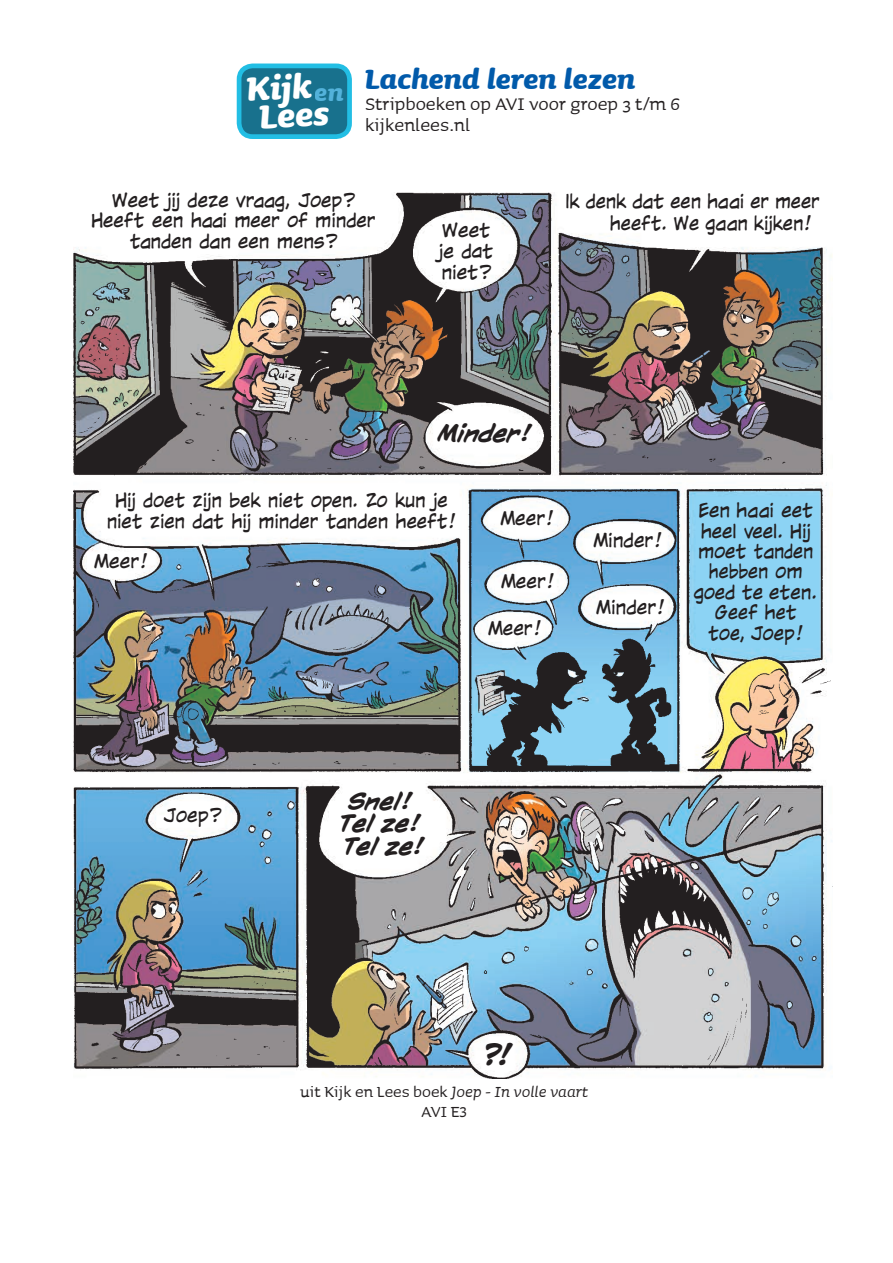
<style>
.page{position:relative;width:893px;height:1263px;background:#fff}
.page>*{position:absolute;margin:0;border:0;box-sizing:border-box;transform-origin:0 0}
.t1{font:italic 700 42.6px "Sauna";color:#fff}
.t2{font:italic 700 35.25px "Sauna";color:#015aaa}
.t3{font:italic 700 27px "CC Wild Words Lower";color:#231f20}
.t4{font:22.5px/21px "Sauna";color:#231f20}
.t5{font:italic 700 21px/22.5px "CC Wild Words Lower";color:#231f20;text-align:center}
.t6{font:19.5px/19.5px "Sauna";color:#231f20;text-align:center}
.t7{font:18px/20.4px "CC Wild Words Lower";color:#231f20;text-align:center}
.t8{font:18px/21.6px "CC Wild Words Lower";color:#231f20;scale:.96 1}
.s1{font-family:"CC Wild Words Lower Mic"}
.s2{font-style:italic}
</style>
<div class="page">
<img style="left:74px;top:192px;width:759px;height:886px">
<div style="left:239px;top:66px;width:111px;height:71px;background:#18718d;border-radius:14px"></div>
<div style="left:237px;top:64px;width:115px;height:75px;border:5px solid #22bee4;border-radius:14px"></div>
<h1 class="t1" style="left:245px;top:63px;width:67px;rotate:-3deg">Kijk</h1>
<h2 class="t2" style="left:315px;top:57px;width:322px"><sub>en</sub> Lachend leren lezen</h2>
<p class="t4" style="left:365px;top:92px;width:316px">Stripboeken op AVI voor groep 3 t/m 6 kijkenlees.nl</p>
<h1 class="t1" style="left:258px;top:90px;width:72px;rotate:-3deg">Lees</h1>
<p class="t7" style="left:91px;top:191px;width:286px">Weet jij deze vr<span class="s1">aa</span>g, Joep?<br>Heeft een h<span class="s1">aa</span>i meer of minder t<span class="s1">a</span>nden d<span class="s1">a</span>n een mens?</p>
<p class="t7" style="left:439px;top:221px;width:56px;line-height:21px;text-align:left">Weet je d<span class="s1">a</span>t niet?</p>
<p class="t8" style="left:610px;top:192px;width:220px;text-indent:-44px">Ik denk d<span class="s1">a</span>t een h<span class="s1">aa</span>i er meer heeft. We g<span class="s1">aa</span>n kijken!</p>
<p class="t5" style="left:439px;top:423px;width:96px">Minder!</p>
<p class="t7" style="left:107px;top:490px;width:351px;line-height:21.6px">Hij doet zijn bek niet open. Zo kun je niet zien d<span class="s1">a</span>t hij minder t<span class="s1">a</span>nden heeft!</p>
<p class="t7" style="left:94px;top:552px;width:55px">Meer!</p>
<p class="t7" style="left:501px;top:509px;width:55px">Meer!</p>
<p class="t7" style="left:501px;top:573px;width:55px">Meer!</p>
<p class="t7" style="left:488px;top:619px;width:55px">Meer!</p>
<p class="t7" style="left:594px;top:531px;width:70px">Minder!</p>
<p class="t7" style="left:597px;top:598px;width:70px">Minder!</p>
<p class="t7" style="left:694px;top:501px;width:125px">Een h<span class="s1">aa</span>i eet heel veel. Hij moet t<span class="s1">a</span>nden hebben om goed te eten.<br>Geef het<br>toe, Joep!</p>
<p class="t7" style="left:163px;top:806px;width:59px">Joep?</p>
<p class="t5" style="left:340px;top:791px;width:88px">Snel!<br>Tel ze!<br>Tel ze!</p>
<h3 class="t3" style="left:484px;top:1038px;width:32px">?!</h3>
<p class="t6" style="left:300px;top:1081px;width:289px">uit Kijk en Lees boek <span class="s2">Joep - In volle vaart<br></span>AVI E3</p>
</div>
